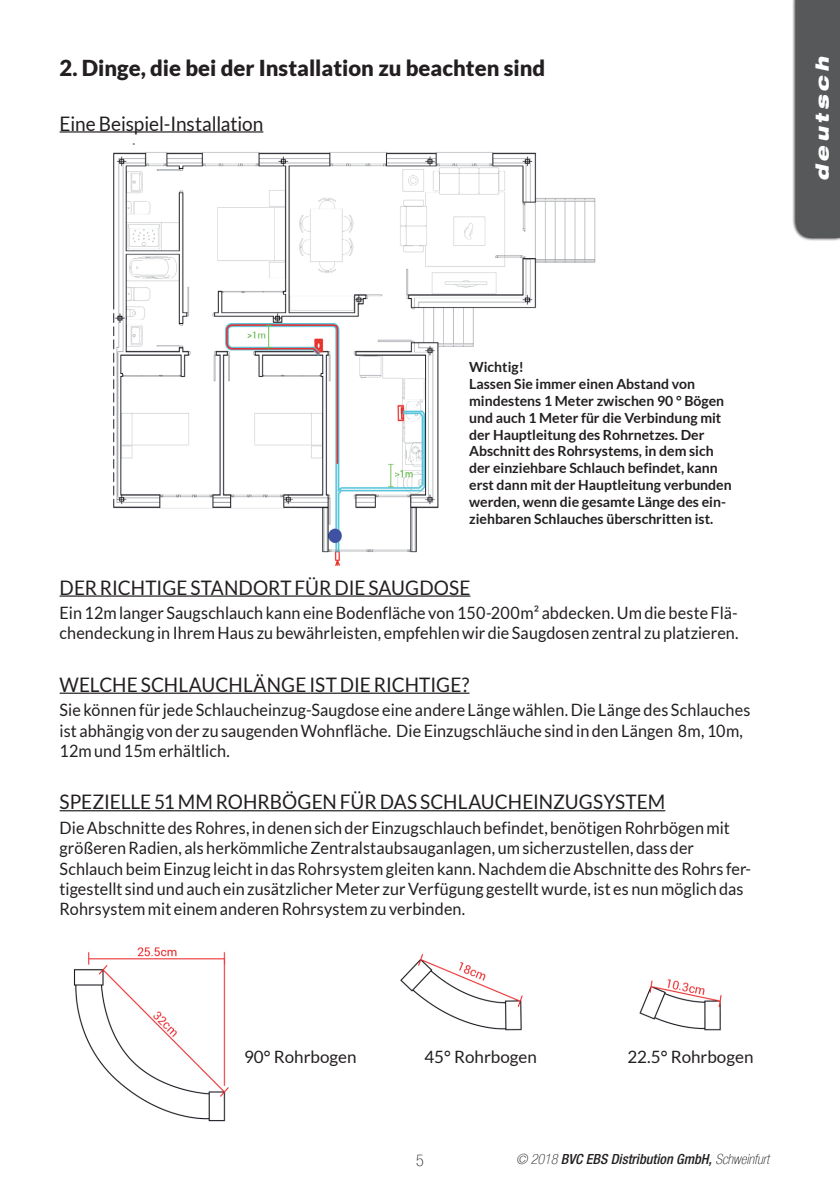
<style>
.page{position:relative;width:840px;height:1191px;background:#fff}
.page>*{position:absolute;margin:0;border:0;box-sizing:border-box;transform-origin:0 0}
.t1{font:900 22px "Lato";color:#231f20}
.t2{font:20px "Lato";color:#231f20;scale:.95 1}
.t3{font:italic 900 expanded 18px "Helvetica Neue";color:#fff}
.t4{font:17px/20.4px "Lato";letter-spacing:.005em;color:#231f20;scale:.95 1}
.t5{font:17px "Lato";letter-spacing:.005em;color:#231f20}
.t6{font:100 condensed 16px "Helvetica Neue";color:#231f20}
.t7{font:700 14px/16.8px "Lato";color:#231f20}
.t8{font:italic 500 condensed 14px "Helvetica Neue";color:#231f20}
.s1{font-weight:100}
</style>
<div class="page">
<div style="left:791px;top:0;width:48px;height:242px;background:#231f20;opacity:.75"></div>
<div style="left:795px;top:0;width:44px;height:238px;background:#57585a"></div>
<img style="left:73px;top:947px;width:649px;height:175px">
<img style="left:113px;top:131px;width:483px;height:435px">
<hr style="left:60px;top:131px;width:203px;height:2px;background:#231f20">
<hr style="left:60px;top:595px;width:410px;height:1px;background:#231f20">
<hr style="left:60px;top:692px;width:409px;height:2px;background:#231f20">
<hr style="left:60px;top:810px;width:605px;height:1px;background:#231f20">
<p class="t1" style="left:60px;top:55px;width:487px">2. Dinge, die bei der Installation zu beachten sind</p>
<p class="t2" style="left:60px;top:112px;width:216px">Eine Beispiel-Installation</p>
<p class="t3" style="left:810px;top:181px;width:126px;rotate:-90deg">deutsch</p>
<p class="t7" style="left:469px;top:359px;width:264px">Wichtig!<br>Lassen Sie immer einen Abstand von mindestens 1 Meter zwischen 90 ° Bögen und auch 1 Meter für die Verbindung mit der Hauptleitung des Rohrnetzes. Der Abschnitt des Rohrsystems, in dem sich der einziehbare Schlauch befindet, kann erst dann mit der Hauptleitung verbunden werden, wenn die gesamte Länge des ein&shy;ziehbaren Schlauches überschritten ist.</p>
<p class="t2" style="left:60px;top:576px;width:433px">DER RICHTIGE STANDORT FÜR DIE SAUGDOSE</p>
<p class="t4" style="left:60px;top:602px;width:716px">Ein 12m langer Saugschlauch kann eine Bodenfläche von 150-200m² abdecken. Um die beste Flä&shy;chendeckung in Ihrem Haus zu bewährleisten, empfehlen wir die Saugdosen zentral zu platzieren.</p>
<p class="t2" style="left:60px;top:673px;width:432px">WELCHE SCHLAUCHLÄNGE IST DIE RICHTIGE?</p>
<p class="t4" style="left:60px;top:699px;width:728px">Sie können für jede Schlaucheinzug-Saugdose eine andere Länge wählen. Die Länge des Schlauches ist abhängig von der zu saugenden Wohnfläche. Die Einzugschläuche sind in den Längen 8m, 10m,<br>12m und 15m erhältlich.</p>
<p class="t2" style="left:60px;top:791px;width:638px">SPEZIELLE 51 MM ROHRBÖGEN FÜR DAS SCHLAUCHEINZUGSYSTEM</p>
<p class="t4" style="left:60px;top:817px;width:729px">Die Abschnitte des Rohres, in denen sich der Einzugschlauch befindet, benötigen Rohrbögen mit größeren Radien, als herkömmliche Zentralstaubsauganlagen, um sicherzustellen, dass der Schlauch beim Einzug leicht in das Rohrsystem gleiten kann. Nachdem die Abschnitte des Rohrs fer&shy;tigestellt sind und auch ein zusätzlicher Meter zur Verfügung gestellt wurde, ist es nun möglich das Rohrsystem mit einem anderen Rohrsystem zu verbinden.</p>
<p class="t5" style="left:244px;top:1047px;width:114px">90° Rohrbogen</p>
<p class="t5" style="left:424px;top:1047px;width:114px">45° Rohrbogen</p>
<p class="t5" style="left:627px;top:1047px;width:127px">22.5° Rohrbogen</p>
<p class="t6" style="left:416px;top:1151px;width:9px">5</p>
<p class="t8" style="left:516px;top:1150px;width:254px"><span class="s1">© 2018</span> BVC EBS Distribution GmbH, <span class="s1">Schweinfurt</span></p>
</div>
